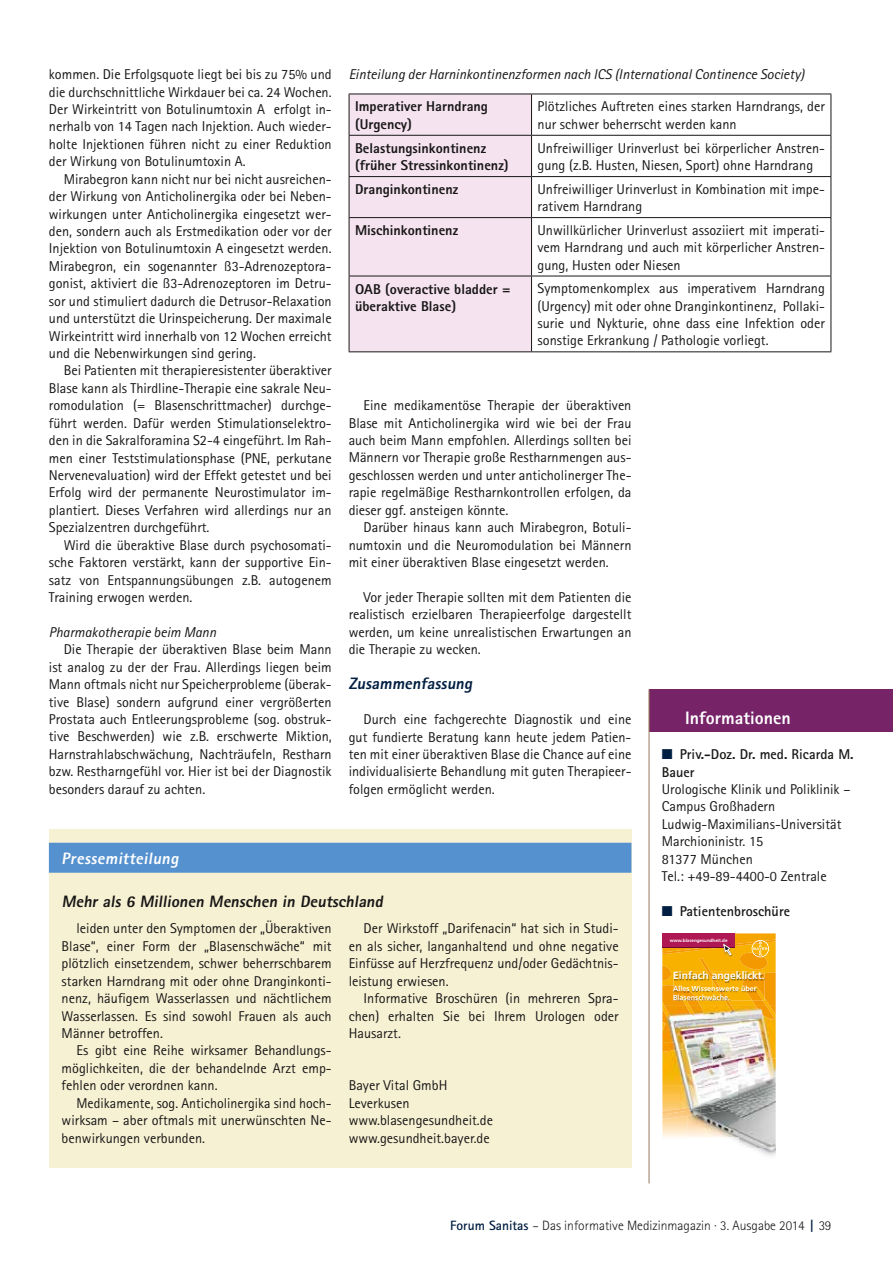
<style>
.page{position:relative;width:893px;height:1263px;background:#fff}
.page>*{position:absolute;margin:0;border:0;box-sizing:border-box;transform-origin:0 0}
.t1{font:800 18px "Rotis Sans Serif";color:#fff}
.t2{font:800 16.5px "Rotis Sans Serif";color:#181716}
.t3{font:800 16.5px "Rotis Sans Serif";color:#fff}
.t4{font:800 16.5px "Rotis Sans Serif";color:#001e41}
.t5{font:14.25px/17.4px "Rotis Sans Serif";color:#181716;text-align:justify}
.t6{font:800 14.25px/17.4px "Rotis Sans Serif";color:#181716}
.t7{font:italic 14.25px "Rotis Sans Serif";color:#181716}
.t8{font:700 14.25px/17.4px "Rotis Sans Serif";color:#181716}
.t9{font:300 13.5px "Rotis Sans Serif";color:#181716}
.t10{font:700 10.35px "Frutiger";color:#fff}
.t11{font:700 7.2px/8.7px "Frutiger";color:#fff}
.t12{font:700 4.5px "Frutiger";color:#fff}
.s1{color:#001e41}
.s2{font-weight:700;color:#001e41}
</style>
<div class="page">
<div style="left:350px;top:95px;width:181px;height:256px;background:#f5e3f0"></div>
<hr style="left:349px;top:94px;width:182px;height:1px;background:#181716">
<hr style="left:349px;top:94px;width:1px;height:41px;background:#181716">
<hr style="left:531px;top:94px;width:300px;height:1px;background:#181716">
<hr style="left:531px;top:94px;width:1px;height:41px;background:#181716">
<hr style="left:831px;top:94px;width:1px;height:41px;background:#181716">
<hr style="left:349px;top:135px;width:182px;height:1px;background:#181716">
<hr style="left:349px;top:136px;width:1px;height:40px;background:#181716">
<hr style="left:531px;top:135px;width:300px;height:1px;background:#181716">
<hr style="left:531px;top:136px;width:1px;height:40px;background:#181716">
<hr style="left:831px;top:136px;width:1px;height:40px;background:#181716">
<hr style="left:349px;top:176px;width:182px;height:1px;background:#181716">
<hr style="left:349px;top:177px;width:1px;height:40px;background:#181716">
<hr style="left:531px;top:176px;width:300px;height:1px;background:#181716">
<hr style="left:531px;top:177px;width:1px;height:40px;background:#181716">
<hr style="left:831px;top:177px;width:1px;height:40px;background:#181716">
<hr style="left:349px;top:217px;width:182px;height:1px;background:#181716">
<hr style="left:349px;top:218px;width:1px;height:58px;background:#181716">
<hr style="left:531px;top:217px;width:300px;height:1px;background:#181716">
<hr style="left:531px;top:218px;width:1px;height:58px;background:#181716">
<hr style="left:831px;top:218px;width:1px;height:58px;background:#181716">
<hr style="left:349px;top:276px;width:182px;height:1px;background:#181716">
<hr style="left:349px;top:276px;width:1px;height:75px;background:#181716">
<hr style="left:531px;top:276px;width:300px;height:1px;background:#181716">
<hr style="left:531px;top:276px;width:1px;height:75px;background:#181716">
<hr style="left:831px;top:276px;width:1px;height:75px;background:#181716">
<hr style="left:349px;top:351px;width:182px;height:1px;background:#181716">
<hr style="left:531px;top:351px;width:300px;height:1px;background:#181716">
<div style="left:649px;top:689px;width:244px;height:43px;background:#772368"></div>
<hr style="left:648px;top:689px;width:2px;height:43px;background:#97785d">
<hr style="left:649px;top:732px;width:1px;height:451px;background:#97785d">
<img style="left:662px;top:933px;width:114px;height:223px">
<div style="left:49px;top:829px;width:582px;height:338px;background:#f7f1d4"></div>
<div style="left:49px;top:843px;width:582px;height:30px;background:#5591ce"></div>
<p class="t7" style="left:349px;top:66px;width:457px">Einteilung der Harninkontinenzformen nach ICS (International Continence Society)</p>
<p class="t6" style="left:355px;top:98px;width:134px">Imperativer Harndrang (Urgency)</p>
<p class="t5" style="left:537px;top:98px;width:289px">Plötzliches Auftreten eines starken Harndrangs, der nur schwer beherrscht werden kann</p>
<p class="t6" style="left:355px;top:139px;width:155px">Belastungsinkontinenz (früher Stressinkontinenz)</p>
<p class="t5" style="left:537px;top:139px;width:289px">Unfreiwilliger Urinverlust bei körperlicher Anstren&shy;gung (z.B. Husten, Niesen, Sport) ohne Harndrang</p>
<p class="t6" style="left:355px;top:180px;width:105px">Dranginkontinenz</p>
<p class="t5" style="left:537px;top:180px;width:289px">Unfreiwilliger Urinverlust in Kombination mit impe&shy;rativem Harndrang</p>
<p class="t6" style="left:355px;top:221px;width:105px">Mischinkontinenz</p>
<p class="t5" style="left:537px;top:221px;width:289px">Unwillkürlicher Urinverlust assoziiert mit imperati&shy;vem Harndrang und auch mit körperlicher Anstren&shy;gung, Husten oder Niesen</p>
<p class="t6" style="left:355px;top:280px;width:157px">OAB (overactive bladder = überaktive Blase)</p>
<p class="t5" style="left:537px;top:280px;width:289px">Symptomenkomplex aus imperativem Harndrang (Urgency) mit oder ohne Dranginkontinenz, Pollaki&shy;surie und Nykturie, ohne dass eine Infektion oder sonstige Erkrankung / Pathologie vorliegt.</p>
<p class="t5" style="left:49px;top:65px;width:284px">kommen. Die Erfolgsquote liegt bei bis zu 75% und die durchschnittliche Wirkdauer bei ca. 24 Wochen.<br>Der Wirkeintritt von Botulinumtoxin A erfolgt in&shy;nerhalb von 14 Tagen nach Injektion. Auch wieder&shy;holte Injektionen führen nicht zu einer Reduktion der Wirkung von Botulinumtoxin A.</p>
<p class="t5" style="left:49px;top:170px;width:284px;text-indent:15px">Mirabegron kann nicht nur bei nicht ausreichen&shy;der Wirkung von Anticholinergika oder bei Neben&shy;wirkungen unter Anticholinergika eingesetzt wer&shy;den, sondern auch als Erstmedikation oder vor der Injektion von Botulinumtoxin A eingesetzt werden.<br>Mirabegron, ein sogenannter ß3-Adrenozeptora&shy;gonist, aktiviert die ß3-Adrenozeptoren im Detru&shy;sor und stimuliert dadurch die Detrusor-Relaxation und unterstützt die Urinspeicherung. Der maximale Wirkeintritt wird innerhalb von 12 Wochen erreicht und die Nebenwirkungen sind gering.</p>
<p class="t5" style="left:49px;top:362px;width:284px;text-indent:15px">Bei Patienten mit therapieresistenter überaktiver Blase kann als Thirdline-Therapie eine sakrale Neu&shy;romodulation (= Blasenschrittmacher) durchge&shy;führt werden. Dafür werden Stimulationselektro&shy;den in die Sakralforamina S2-4 eingeführt. Im Rah&shy;men einer Teststimulationsphase (PNE, perkutane Nervenevaluation) wird der Effekt getestet und bei Erfolg wird der permanente Neurostimulator im&shy;plantiert. Dieses Verfahren wird allerdings nur an Spezialzentren durchgeführt.</p>
<p class="t5" style="left:49px;top:536px;width:284px;text-indent:15px">Wird die überaktive Blase durch psychosomati&shy;sche Faktoren verstärkt, kann der supportive Ein&shy;satz von Entspannungsübungen z.B. autogenem Training erwogen werden.</p>
<p class="t7" style="left:49px;top:624px;width:169px">Pharmakotherapie beim Mann</p>
<p class="t5" style="left:49px;top:641px;width:284px;text-indent:15px">Die Therapie der überaktiven Blase beim Mann ist analog zu der der Frau. Allerdings liegen beim Mann oftmals nicht nur Speicherprobleme (überak&shy;tive Blase) sondern aufgrund einer vergrößerten Prostata auch Entleerungsprobleme (sog. obstruk&shy;tive Beschwerden) wie z.B. erschwerte Miktion, Harnstrahlabschwächung, Nachträufeln, Restharn bzw. Restharngefühl vor. Hier ist bei der Diagnostik besonders darauf zu achten.</p>
<p class="t5" style="left:349px;top:396px;width:284px;text-indent:15px">Eine medikamentöse Therapie der überaktiven Blase mit Anticholinergika wird wie bei der Frau auch beim Mann empfohlen. Allerdings sollten bei Männern vor Therapie große Restharnmengen aus&shy;geschlossen werden und unter anticholinerger The&shy;rapie regelmäßige Restharnkontrollen erfolgen, da dieser ggf. ansteigen könnte.</p>
<p class="t5" style="left:349px;top:518px;width:284px;text-indent:15px">Darüber hinaus kann auch Mirabegron, Botuli&shy;numtoxin und die Neuromodulation bei Männern mit einer überaktiven Blase eingesetzt werden.</p>
<p class="t5" style="left:349px;top:588px;width:284px;text-indent:15px">Vor jeder Therapie sollten mit dem Patienten die realistisch erzielbaren Therapieerfolge dargestellt werden, um keine unrealistischen Erwartungen an die Therapie zu wecken.</p>
<p class="t4" style="left:349px;top:673px;width:128px">Zusammenfassung</p>
<p class="t5" style="left:349px;top:710px;width:284px;text-indent:15px">Durch eine fachgerechte Diagnostik und eine gut fundierte Beratung kann heute jedem Patien&shy;ten mit einer überaktiven Blase die Chance auf eine individualisierte Behandlung mit guten Therapieer&shy;folgen ermöglicht werden.</p>
<p class="t1" style="left:685px;top:707px;width:107px">Informationen</p>
<p class="t8" style="left:662px;top:745px;width:193px"><span class="s1">■</span> Priv.-Doz. Dr. med. Ricarda M.<br>Bauer</p>
<p class="t5" style="left:662px;top:780px;width:190px;text-align:left">Urologische Klinik und Poliklinik –<br>Campus Großhadern<br>Ludwig-Maximilians-Universität<br>Marchioninistr. 15<br>81377 München<br>Tel.: +49-89-4400-0 Zentrale</p>
<p class="t8" style="left:662px;top:902px;width:130px"><span class="s1">■</span> Patientenbroschüre</p>
<p class="t3" style="left:62px;top:848px;width:121px">Pressemitteilung</p>
<p class="t2" style="left:62px;top:891px;width:326px">Mehr als 6 Millionen Menschen in Deutschland</p>
<p class="t5" style="left:62px;top:920px;width:272px;text-indent:15px">leiden unter den Symptomen der „Überaktiven Blase“, einer Form der „Blasenschwäche“ mit plötzlich einsetzendem, schwer beherrschbarem starken Harndrang mit oder ohne Dranginkonti&shy;nenz, häufigem Wasserlassen und nächtlichem Wasserlassen. Es sind sowohl Frauen als auch Männer betroffen.</p>
<p class="t5" style="left:62px;top:1042px;width:271px;text-indent:15px">Es gibt eine Reihe wirksamer Behandlungs&shy;möglichkeiten, die der behandelnde Arzt emp&shy;fehlen oder verordnen kann.</p>
<p class="t5" style="left:62px;top:1094px;width:271px;text-indent:15px">Medikamente, sog. Anticholinergika sind hoch&shy;wirksam – aber oftmals mit unerwünschten Ne&shy;benwirkungen verbunden.</p>
<p class="t5" style="left:349px;top:920px;width:272px;text-indent:15px">Der Wirkstoff „Darifenacin“ hat sich in Studi&shy;en als sicher, langanhaltend und ohne negative Einfüsse auf Herzfrequenz und/oder Gedächtnis&shy;leistung erwiesen.</p>
<p class="t5" style="left:349px;top:989px;width:272px;text-indent:15px">Informative Broschüren (in mehreren Spra&shy;chen) erhalten Sie bei Ihrem Urologen oder Hausarzt.</p>
<p class="t12" style="left:670px;top:937px;width:59px">www.blasengesundheit.de</p>
<p class="t10" style="left:673px;top:970px;width:93px">Einfach angeklickt.</p>
<p class="t11" style="left:673px;top:985px;width:85px">Alles Wissenswerte über<br>Blasenschwäche.</p>
<p class="t5" style="left:349px;top:1077px;width:146px;text-align:left">Bayer Vital GmbH<br>Leverkusen www.blasengesundheit.de www.gesundheit.bayer.de</p>
<p class="t9" style="left:450px;top:1217px;width:382px"><span class="s2">Forum Sanitas</span> – Das informative Medizinmagazin · 3. Ausgabe 2014 <span class="s2">|</span> 39</p>
</div>
